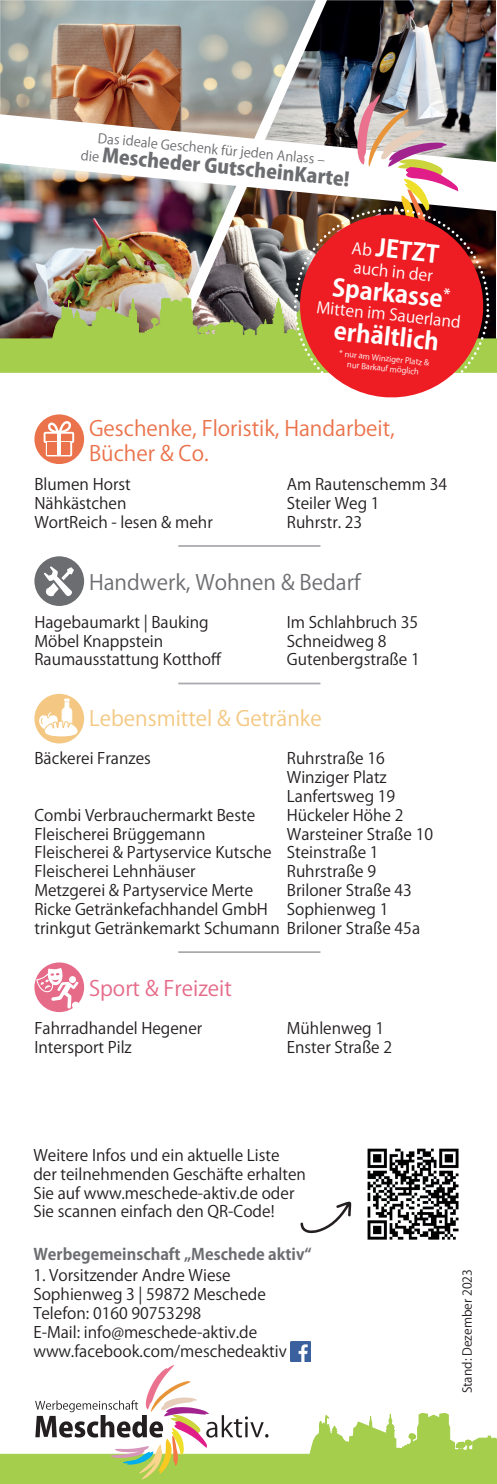
<style>
.page{position:relative;width:497px;height:1484px;background:#fff}
.page>*{position:absolute;margin:0;border:0;box-sizing:border-box;transform-origin:0 0}
.t1{font:700 23.97px "Koz Go Pro";color:#fff}
.t2{font:21px/25.2px "Koz Go Pro";color:#eb734c}
.t3{font:21px "Koz Go Pro";color:#6c6d70}
.t4{font:21px "Koz Go Pro";color:#f4c883}
.t5{font:21px "Koz Go Pro";color:#e56b89}
.t6{font:800 19.25px "Koz Go Pro";color:#6c6d70}
.t7{font:15.92px "Koz Go Pro";color:#fff}
.t8{font:15.75px/18.9px "Koz Go Pro";color:#231f20}
.t9{font:700 15.75px "Koz Go Pro";color:#6c6d70}
.t10{font:13.12px "Koz Go Pro";color:#6c6d70}
.t11{font:12.25px "Koz Go Pro";color:#231f20}
.t12{font:8.05px/10px "Koz Go Pro";color:#fff;text-align:center}
.s1{font-weight:400;font-size:13.12px}
.s2{font-weight:400;font-size:15.92px}
</style>
<div class="page">
<svg style="left:34px;top:414px;width:50px;height:50px"></svg>
<div style="left:46px;top:434px;width:26px;height:22px;border:2px solid #fff"></div>
<div style="left:44px;top:433px;width:29px;height:9px;background:#eb734c"></div>
<div style="left:44px;top:432px;width:30px;height:11px;border:2px solid #fff"></div>
<div style="left:48px;top:442px;width:22px;height:12px;background:#eb734c"></div>
<hr style="left:57px;top:433px;width:4px;height:22px;background:#fff">
<svg style="left:46px;top:419px;width:26px;height:16px"></svg>
<hr style="left:178px;top:545px;width:142px;height:2px;background:#a8a9ad">
<div style="left:34px;top:556px;width:50px;height:50px;background:#6c6d70;border-radius:50%"></div>
<svg style="left:40px;top:562px;width:35px;height:44px"></svg>
<hr style="left:178px;top:682px;width:142px;height:2px;background:#a8a9ad">
<svg style="left:34px;top:693px;width:50px;height:50px"></svg>
<svg style="left:38px;top:698px;width:41px;height:46px"></svg>
<hr style="left:178px;top:951px;width:142px;height:2px;background:#a8a9ad">
<svg style="left:34px;top:962px;width:50px;height:50px"></svg>
<svg style="left:36px;top:967px;width:45px;height:43px"></svg>
<div style="left:72px;top:1001px;width:7px;height:8px;background:#fff;border-radius:50%"></div>
<img style="left:0;top:216px;width:186px;height:76px">
<img style="left:186px;top:216px;width:309px;height:76px">
<img style="left:0;top:292px;width:496px;height:81px">
<img style="left:0;top:0;width:254px;height:113px">
<img style="left:254px;top:0;width:241px;height:113px">
<img style="left:0;top:113px;width:496px;height:103px">
<img style="left:290px;top:1341px;width:20px;height:20px">
<svg style="left:0;top:1413px;width:496px;height:70px"></svg>
<svg style="left:35px;top:1365px;width:233px;height:114px"></svg>
<img style="left:367px;top:1148px;width:92px;height:92px">
<svg style="left:300px;top:1201px;width:51px;height:32px"></svg>
<img style="left:292px;top:94px;width:197px;height:304px">
<p class="t10" style="left:99px;top:130px;width:229px;rotate:5deg">Das ideale Geschenk für jeden Anlass ‒</p>
<p class="t6" style="left:82px;top:142px;width:271px;rotate:5deg"><span class="s1">die</span> Mescheder GutscheinKarte!</p>
<h1 class="t1" style="left:353px;top:230px;width:89px;rotate:6deg"><span class="s2">Ab</span> JETZT</h1>
<p class="t7" style="left:354px;top:257px;width:81px;rotate:6deg">auch in der</p>
<h1 class="t1" style="left:333px;top:272px;width:119px;rotate:6deg">Sparkasse<sup>*</sup></h1>
<p class="t7" style="left:317px;top:296px;width:146px;rotate:6deg">Mitten im Sauerland</p>
<h1 class="t1" style="left:335px;top:315px;width:107px;rotate:6deg">erhältlich</h1>
<p class="t12" style="left:339px;top:349px;width:92px;rotate:6deg">* nur am Winziger Platz &amp; nur Barkauf möglich</p>
<h2 class="t2" style="left:89px;top:416px;width:307px">Geschenke, Floristik, Handarbeit,<br>Bücher &amp; Co.</h2>
<p class="t8" style="left:34px;top:475px;width:98px">Blumen Horst</p>
<p class="t8" style="left:286px;top:475px;width:161px">Am Rautenschemm 34</p>
<p class="t8" style="left:34px;top:494px;width:93px">Nähkästchen</p>
<p class="t8" style="left:286px;top:494px;width:94px">Steiler Weg 1</p>
<p class="t8" style="left:34px;top:513px;width:180px">WortReich - lesen &amp; mehr</p>
<p class="t8" style="left:286px;top:513px;width:77px">Ruhrstr. 23</p>
<h2 class="t3" style="left:89px;top:568px;width:272px">Handwerk, Wohnen &amp; Bedarf</h2>
<p class="t8" style="left:34px;top:613px;width:175px">Hagebaumarkt | Bauking</p>
<p class="t8" style="left:286px;top:613px;width:133px">Im Schlahbruch 35</p>
<p class="t8" style="left:34px;top:631px;width:130px">Möbel Knappstein</p>
<p class="t8" style="left:286px;top:631px;width:101px">Schneidweg 8</p>
<p class="t8" style="left:34px;top:650px;width:189px">Raumausstattung Kotthoff</p>
<p class="t8" style="left:286px;top:650px;width:134px">Gutenbergstraße 1</p>
<h2 class="t4" style="left:89px;top:704px;width:234px">Lebensmittel &amp; Getränke</h2>
<p class="t8" style="left:34px;top:749px;width:118px">Bäckerei Franzes</p>
<p class="t8" style="left:286px;top:749px;width:110px">Ruhrstraße 16<br>Winziger Platz<br>Lanfertsweg 19</p>
<p class="t8" style="left:34px;top:805px;width:222px">Combi Verbrauchermarkt Beste</p>
<p class="t8" style="left:286px;top:805px;width:118px">Hückeler Höhe 2</p>
<p class="t8" style="left:34px;top:824px;width:172px">Fleischerei Brüggemann</p>
<p class="t8" style="left:34px;top:824px;width:399px;text-indent:252px">Warsteiner Straße 10<br>Fleischerei &amp; Partyservice Kutsche Steinstraße 1<br>Fleischerei Lehnhäuser</p>
<p class="t8" style="left:286px;top:862px;width:91px">Ruhrstraße 9</p>
<p class="t8" style="left:34px;top:881px;width:387px;text-indent:252px">Briloner Straße 43<br>Ricke Getränkefachhandel GmbH Sophienweg 1 trinkgut Getränkemarkt Schumann Briloner Straße 45a</p>
<p class="t8" style="left:34px;top:881px;width:220px">Metzgerei &amp; Partyservice Merte</p>
<h2 class="t5" style="left:89px;top:974px;width:144px">Sport &amp; Freizeit</h2>
<p class="t8" style="left:34px;top:1018px;width:169px">Fahrradhandel Hegener</p>
<p class="t8" style="left:286px;top:1018px;width:99px">Mühlenweg 1</p>
<p class="t8" style="left:34px;top:1037px;width:99px">Intersport Pilz</p>
<p class="t8" style="left:286px;top:1037px;width:107px">Enster Straße 2</p>
<p class="t8" style="left:33px;top:1145px;width:274px">Weitere Infos und ein aktuelle Liste der teilnehmenden Geschäfte erhalten Sie auf www.meschede-aktiv.de oder Sie scannen einfach den QR-Code!</p>
<p class="t9" style="left:33px;top:1244px;width:279px">Werbegemeinschaft „Meschede aktiv“</p>
<p class="t8" style="left:33px;top:1266px;width:255px">1. Vorsitzender Andre Wiese<br>Sophienweg 3 | 59872 Meschede<br>Telefon: 0160 90753298<br>E-Mail: info@meschede-aktiv.de www.facebook.com/meschedeaktiv</p>
<p class="t11" style="left:459px;top:1393px;width:126px;rotate:-90deg">Stand: Dezember 2023</p>
</div>
